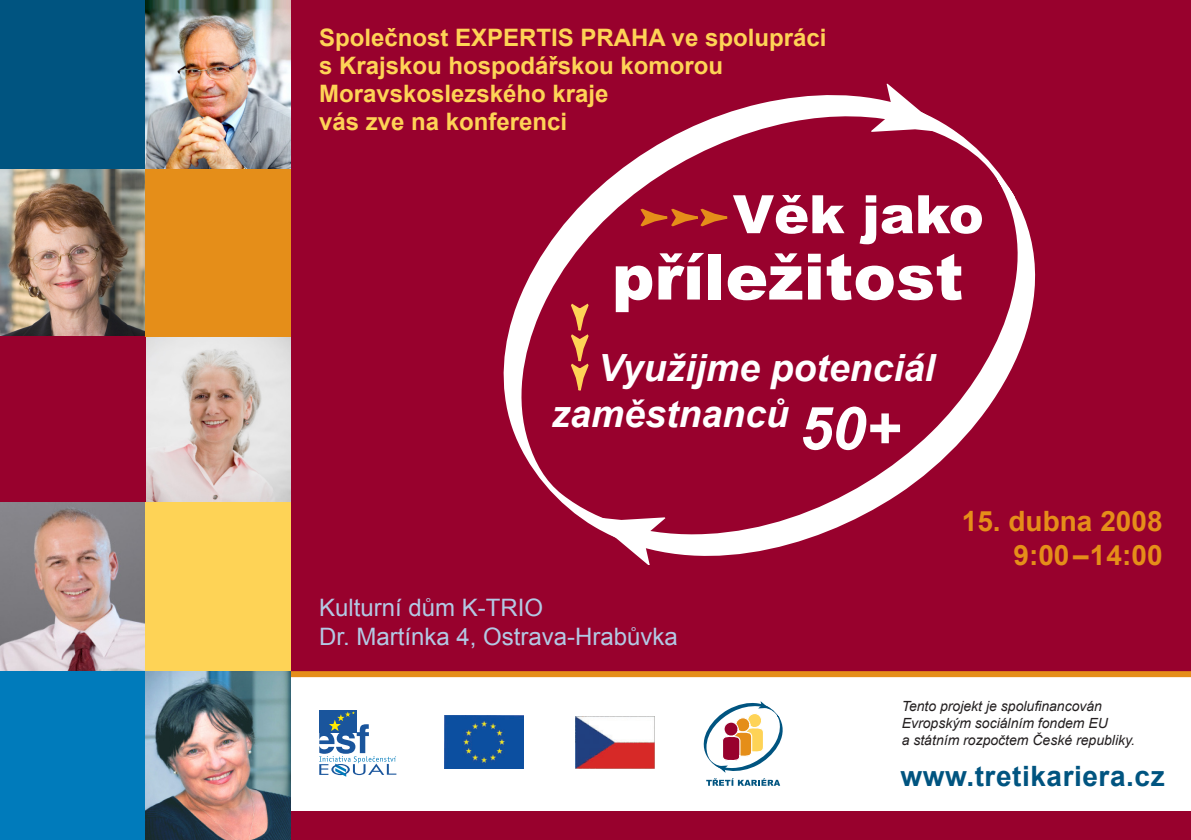
<style>
.page{position:relative;width:1191px;height:840px;background:#fff}
.page>*{position:absolute;margin:0;border:0;box-sizing:border-box;transform-origin:0 0}
.t1{font:900 64px "Arial";color:#fff}
.t2{font:900 52.8px "Arial";color:#fff}
.t3{font:italic 700 37.4px "Arial";color:#fff}
.t4{font:700 28px/33.6px "Arial";color:#e58e19;text-align:right}
.t5{font:700 28px "Arial";letter-spacing:.02em;color:#005480}
.t6{font:700 24px/28px "Arial";color:#fed356}
.t7{font:24px/28.8px "Arial";color:#b3c9e4}
.Pa10{font:italic 14px/16.8px "Arial";color:#231f20}
.s1{font-size:59.6px}
</style>
<div class="page">
<svg style="left:704px;top:701px;width:78px;height:84px"></svg>
<img style="left:576px;top:716px;width:78px;height:52px">
<img style="left:444px;top:715px;width:79px;height:53px">
<div style="left:319px;top:709px;width:38px;height:22px;background:#1a559c"></div>
<svg style="left:319px;top:711px;width:77px;height:65px"></svg>
<div style="left:291px;top:0;width:900px;height:670px;background:#98012d"></div>
<svg style="left:504px;top:95px;width:531px;height:461px"></svg>
<svg style="left:871px;top:84px;width:87px;height:50px"></svg>
<svg style="left:578px;top:515px;width:87px;height:49px"></svg>
<svg style="left:639px;top:207px;width:98px;height:20px"></svg>
<svg style="left:569px;top:302px;width:21px;height:98px"></svg>
<div style="left:283px;top:811px;width:908px;height:28px;background:#98012d"></div>
<svg style="left:291px;top:670px;width:900px;height:6px;background:#d6731c"></svg>
<img style="left:146px;top:336px;width:145px;height:166px">
<img style="left:0;top:168px;width:145px;height:168px">
<div style="left:0;top:336px;width:146px;height:169px;background:#98012d"></div>
<img style="left:0;top:502px;width:145px;height:168px">
<div style="left:0;top:670px;width:145px;height:169px;background:#007bbb"></div>
<div style="left:145px;top:502px;width:146px;height:168px;background:#fed356"></div>
<div style="left:145px;top:167px;width:146px;height:169px;background:#e58e19"></div>
<div style="left:0;top:0;width:146px;height:168px;background:#005480"></div>
<img style="left:145px;top:0;width:146px;height:168px">
<img style="left:145px;top:670px;width:146px;height:169px">
<p class="t6" style="left:319px;top:24px;width:509px">Společnost EXPERTIS PRAHA ve spolupráci s Krajskou hospodářskou komorou<br>Moravskoslezského kraje<br>vás zve na konferenci</p>
<p class="t2" style="left:733px;top:176px;width:252px">Věk jako</p>
<p class="t1" style="left:612px;top:230px;width:353px">příležitost</p>
<p class="t3" style="left:598px;top:343px;width:338px">Využijme potenciál</p>
<p class="t3" style="left:551px;top:389px;width:350px">zaměstnanců <span class="s1">50+</span></p>
<p class="t7" style="left:319px;top:592px;width:360px">Kulturní dům K-TRIO<br>Dr. Martínka 4, Ostrava-Hrabůvka</p>
<p class="t4" style="left:961px;top:505px;width:202px">15. dubna 2008<br>9:00–14:00</p>
<p class="Pa10" style="left:901px;top:697px;width:235px">Tento projekt je spolufinancován<br>Evropským sociálním fondem EU<br>a státním rozpočtem České republiky.</p>
<p class="t5" style="left:900px;top:757px;width:266px">www.tretikariera.cz</p>
</div>
